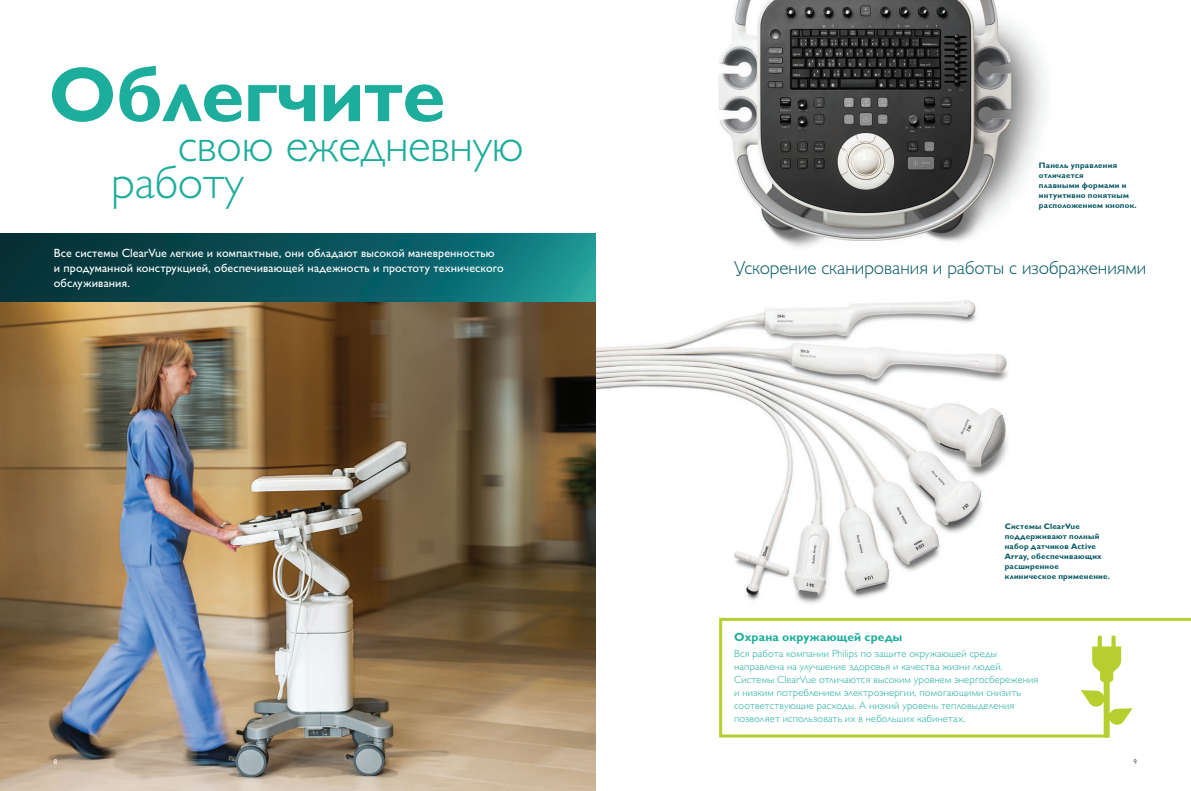
<style>
.page{position:relative;width:1191px;height:791px;background:#fff}
.page>*{position:absolute;margin:0;border:0;box-sizing:border-box;transform-origin:0 0}
.t1{font:700 78.2px "Gill Sans Cyr";letter-spacing:-.01em;color:#1cad9c}
.t2{font:300 47px/36.3px "Gill Sans Cyr";letter-spacing:-.01em;color:#1cad9c}
.t3{font:300 19px "Gill Sans Cyr";letter-spacing:-.005em;color:#035762}
.t4{font:12px/15px "Gill Sans Cyr";letter-spacing:.005em;color:#fff}
.t5{font:700 12px "Gill Sans Cyr";letter-spacing:.015em;color:#1cad9c}
.t6{font:300 10.5px/13px "Gill Sans Cyr";letter-spacing:.015em;color:#1cad9c}
.t7{font:700 8px/10px "Gill Sans Cyr";letter-spacing:.03em;color:#035762}
.t8{font:7px "Gill Sans Cyr";color:#fff}
.t9{font:7px "Gill Sans Cyr";color:#636366}
</style>
<div class="page">
<img style="left:719px;top:0;width:327px;height:248px">
<img style="left:595px;top:290px;width:413px;height:322px">
<img style="left:0;top:302px;width:595px;height:489px">
<svg style="left:719px;top:617px;width:472px;height:121px"></svg>
<svg style="left:0;top:234px;width:595px;height:68px;background:#0b575d"></svg>
<h1 class="t1" style="left:48px;top:49px;width:399px">Облегчите</h1>
<h2 class="t2" style="left:111px;top:127px;width:414px;text-indent:67px">свою ежедневную работу</h2>
<p class="t4" style="left:54px;top:246px;width:451px">Все системы ClearVue легкие и компактные, они обладают высокой маневренностью и продуманной конструкцией, обеспечивающей надежность и простоту технического обслуживания.</p>
<p class="t7" style="left:1039px;top:160px;width:99px">Панель управления отличается<br>плавными формами и интуитивно понятным расположением кнопок.</p>
<h3 class="t3" style="left:734px;top:257px;width:413px">Ускорение сканирования и работы с изображениями</h3>
<p class="t7" style="left:1004px;top:521px;width:107px">Системы ClearVue поддерживают полный набор датчиков Active<br>Array, обеспечивающих расширенное клиническое применение.</p>
<p class="t5" style="left:734px;top:630px;width:170px">Охрана окружающей среды</p>
<p class="t6" style="left:734px;top:647px;width:306px">Вся работа компании Philips по защите окружающей среды направлена на улучшение здоровья и качества жизни людей.<br>Системы ClearVue отличаются высоким уровнем энергосбережения и низким потреблением электроэнергии, помогающими снизить соответствующие расходы. А низкий уровень тепловыделения позволяет использовать их в небольших кабинетах.</p>
<p class="t8" style="left:54px;top:757px;width:5px">8</p>
<p class="t9" style="left:1133px;top:757px;width:5px">9</p>
</div>
